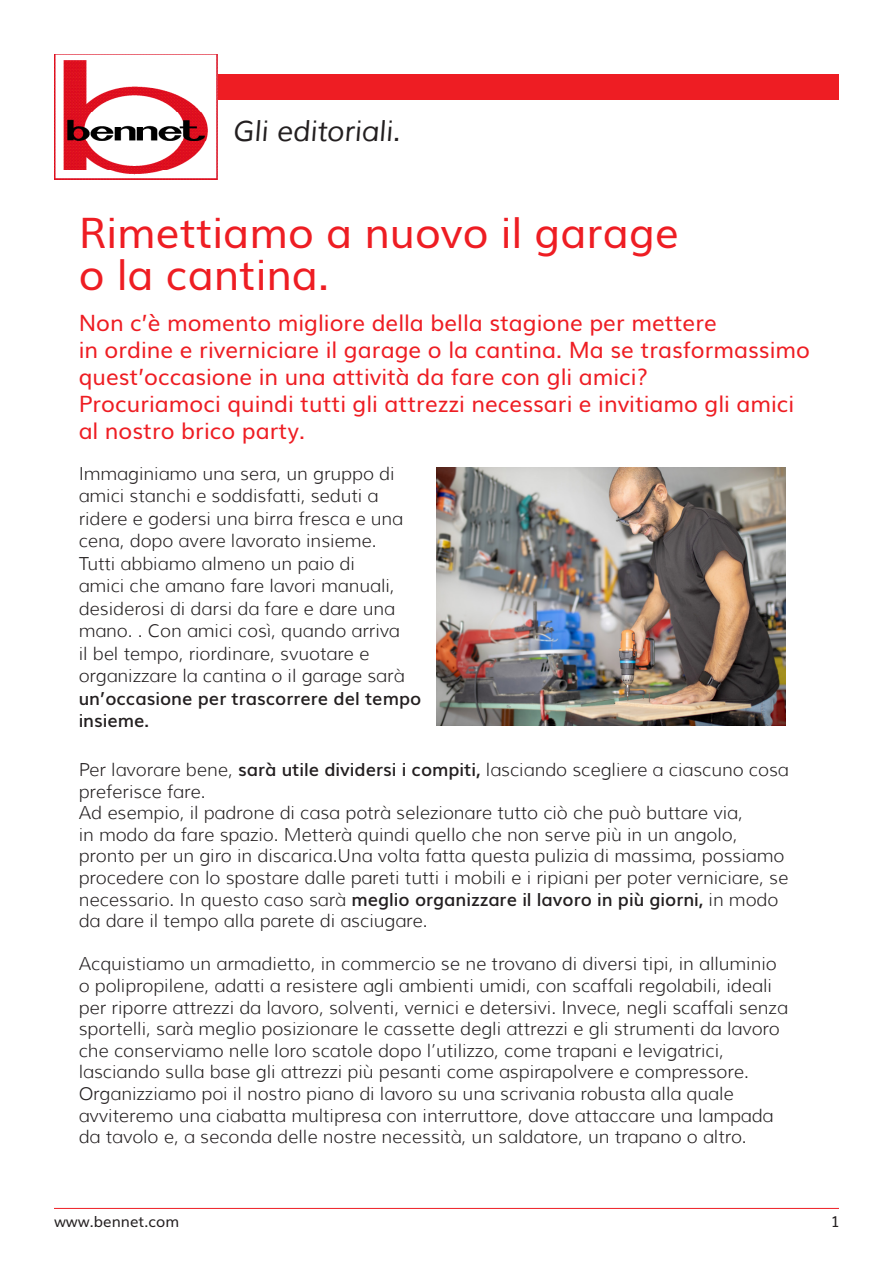
<style>
.page{position:relative;width:893px;height:1263px;background:#fff}
.page>*{position:absolute;margin:0;border:0;box-sizing:border-box;transform-origin:0 0}
.t1{font:42px "Muli";color:#ee1d23}
.t2{font:italic 28.5px "Muli";color:#231f20}
.t3{font:22.5px/27px "Muli";color:#ee1d23}
.t4{font:300 18px/21.6px "Muli";color:#231f20}
.t5{font:15px "Muli";color:#231f20}
.s1{font-weight:600}
</style>
<div class="page">
<div style="left:54px;top:74px;width:785px;height:26px;background:#ee1d23"></div>
<img style="left:54px;top:54px;width:163px;height:126px">
<hr style="left:54px;top:1208px;width:785px;height:1px;background:#ee1d23">
<img style="left:437px;top:468px;width:349px;height:257px">
<p class="t2" style="left:233px;top:114px;width:169px">Gli editoriali.</p>
<p class="t1" style="left:79px;top:199px;width:602px">Rimettiamo a nuovo il garage</p>
<p class="t1" style="left:79px;top:241px;width:252px">o la cantina.</p>
<p class="t3" style="left:79px;top:308px;width:640px">Non c’è momento migliore della bella stagione per mettere</p>
<p class="t3" style="left:79px;top:335px;width:733px">in ordine e riverniciare il garage o la cantina. Ma se trasformassimo quest’occasione in una attività da fare con gli amici?</p>
<p class="t3" style="left:79px;top:389px;width:717px">Procuriamoci quindi tutti gli attrezzi necessari e invitiamo gli amici</p>
<p class="t3" style="left:79px;top:416px;width:228px">al nostro brico party.</p>
<p class="t4" style="left:79px;top:462px;width:326px;line-height:22.5px">Immaginiamo una sera, un gruppo di amici stanchi e soddisfatti, seduti a ridere e godersi una birra fresca e una cena, dopo avere lavorato insieme.</p>
<p class="t4" style="left:79px;top:552px;width:344px;line-height:22.5px">Tutti abbiamo almeno un paio di<br>amici che amano fare lavori manuali, desiderosi di darsi da fare e dare una mano. . Con amici così, quando arriva<br>il bel tempo, riordinare, svuotare e organizzare la cantina o il garage sarà <span class="s1">un’occasione per trascorrere del tempo insieme.</span></p>
<p class="t4" style="left:79px;top:759px;width:712px">Per lavorare bene, <span class="s1">sarà utile dividersi i compiti,</span> lasciando scegliere a ciascuno cosa preferisce fare.</p>
<p class="t4" style="left:79px;top:802px;width:711px">Ad esempio, il padrone di casa potrà selezionare tutto ciò che può buttare via,<br>in modo da fare spazio. Metterà quindi quello che non serve più in un angolo, pronto per un giro in discarica.Una volta fatta questa pulizia di massima, possiamo procedere con lo spostare dalle pareti tutti i mobili e i ripiani per poter verniciare, se necessario. In questo caso sarà <span class="s1">meglio organizzare il lavoro in più giorni,</span> in modo da dare il tempo alla parete di asciugare.</p>
<p class="t4" style="left:79px;top:953px;width:711px">Acquistiamo un armadietto, in commercio se ne trovano di diversi tipi, in alluminio o polipropilene, adatti a resistere agli ambienti umidi, con scaffali regolabili, ideali per riporre attrezzi da lavoro, solventi, vernici e detersivi. Invece, negli scaffali senza sportelli, sarà meglio posizionare le cassette degli attrezzi e gli strumenti da lavoro che conserviamo nelle loro scatole dopo l’utilizzo, come trapani e levigatrici,</p>
<p class="t4" style="left:79px;top:1061px;width:672px">lasciando sulla base gli attrezzi più pesanti come aspirapolvere e compressore.</p>
<p class="t4" style="left:79px;top:1083px;width:657px">Organizziamo poi il nostro piano di lavoro su una scrivania robusta alla quale</p>
<p class="t4" style="left:79px;top:1104px;width:696px">avviteremo una ciabatta multipresa con interruttore, dove attaccare una lampada da tavolo e, a seconda delle nostre necessità, un saldatore, un trapano o altro.</p>
<p class="t5" style="left:54px;top:1209px;width:127px">www.bennet.com</p>
<p class="t5" style="left:831px;top:1209px;width:11px">1</p>
</div>
